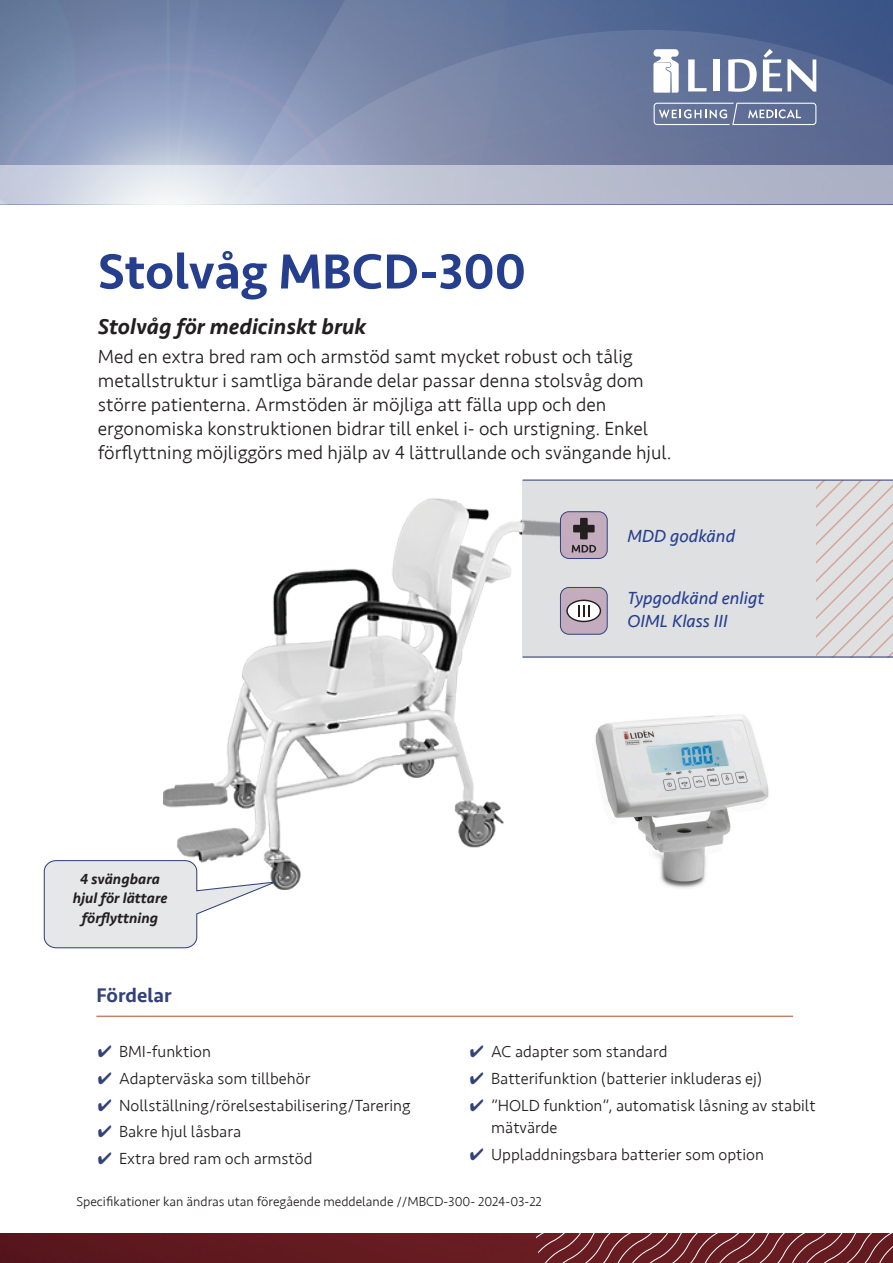
<style>
.page{position:relative;width:893px;height:1263px;background:#fff}
.page>*{position:absolute;margin:0;border:0;box-sizing:border-box;transform-origin:0 0}
.Produktnamn{font:500 51px "Seravek";color:#253f8e}
.Rubrik_ingress{font:italic 500 22.5px "Seravek";color:#231f20}
.Rubrik_fördelar{font:500 20.25px "Seravek";color:#34427c}
.Ingress{font:300 19.5px/24px "Seravek";color:#231f20}
.Produktbeskrivning{font:italic 18px/22.5px "Seravek";color:#253f8e}
.t1{font:300 16.5px/22.5px "Seravek";color:#231f20}
.Pratbubblor{font:italic 500 15px/19.5px "Seravek";color:#231f20;text-align:center}
.t2{font:300 13.5px "Seravek";color:#231f20}
.s1{color:#34427c}
</style>
<div class="page">
<svg style="left:0;top:0;width:893px;height:166px;background:#667aa0"></svg>
<svg style="left:84px;top:30px;width:809px;height:136px;background:#7886a9"></svg>
<svg style="left:0;top:166px;width:893px;height:38px;background:#c4c9d7"></svg>
<img style="left:0;top:1233px;width:533px;height:30px">
<svg style="left:670px;top:1017px;width:9px;height:246px"></svg>
<svg style="left:679px;top:1017px;width:8px;height:246px"></svg>
<svg style="left:687px;top:1017px;width:9px;height:246px"></svg>
<svg style="left:696px;top:1017px;width:9px;height:246px"></svg>
<svg style="left:705px;top:1017px;width:8px;height:246px"></svg>
<svg style="left:713px;top:1016px;width:81px;height:247px"></svg>
<svg style="left:722px;top:1021px;width:171px;height:242px"></svg>
<img style="left:164px;top:480px;width:411px;height:410px">
<img style="left:595px;top:714px;width:174px;height:174px">
<hr style="left:96px;top:1015px;width:697px;height:2px;background:#c3806c">
<svg style="left:654px;top:103px;width:162px;height:22px;background:#818dac"></svg>
<svg style="left:653px;top:49px;width:26px;height:44px"></svg>
<svg style="left:688px;top:59px;width:19px;height:32px"></svg>
<div style="left:713px;top:59px;width:7px;height:32px;background:#fff"></div>
<svg style="left:728px;top:59px;width:29px;height:33px"></svg>
<svg style="left:763px;top:49px;width:53px;height:43px"></svg>
<svg style="left:43px;top:859px;width:240px;height:90px"></svg>
<div style="left:523px;top:480px;width:370px;height:177px;background:#dfe0e1"></div>
<svg style="left:816px;top:481px;width:77px;height:175px"></svg>
<svg style="left:560px;top:512px;width:47px;height:46px;background:#a4919f"></svg>
<div style="left:560px;top:511px;width:47px;height:48px;border:1px solid #34427c;border-radius:9px"></div>
<svg style="left:560px;top:587px;width:47px;height:47px;background:#beafbb"></svg>
<div style="left:560px;top:587px;width:47px;height:47px;border:1px solid #34427c;border-radius:9px"></div>
<hr style="left:523px;top:656px;width:370px;height:1px;background:#34427c">
<hr style="left:523px;top:480px;width:370px;height:1px;background:#34427c">
<p class="Produktnamn" style="left:98px;top:240px;width:430px">Stolvåg MBCD-300</p>
<p class="Rubrik_ingress" style="left:98px;top:313px;width:270px">Stolvåg för medicinskt bruk</p>
<p class="Ingress" style="left:98px;top:344px;width:575px">Med en extra bred ram och armstöd samt mycket robust och tålig metallstruktur i samtliga bärande delar passar denna stolsvåg dom större patienterna. Armstöden är möjliga att fälla upp och den ergonomiska konstruktionen bidrar till enkel i- och urstigning. Enkel förflyttning möjliggörs med hjälp av 4 lättrullande och svängande hjul.</p>
<p class="Produktbeskrivning" style="left:628px;top:525px;width:109px">MDD godkänd</p>
<p class="Produktbeskrivning" style="left:628px;top:587px;width:138px">Typgodkänd enligt<br>OIML Klass III</p>
<p class="Pratbubblor" style="left:73px;top:869px;width:96px">4 svängbara hjul för lättare förflyttning</p>
<p class="Rubrik_fördelar" style="left:96px;top:983px;width:77px">Fördelar</p>
<p class="t1" style="left:98px;top:1041px;width:115px"><span class="s1">✔</span> BMI-funktion</p>
<p class="t1" style="left:98px;top:1067px;width:214px"><span class="s1">✔</span> Adapterväska som tillbehör</p>
<p class="t1" style="left:98px;top:1094px;width:314px"><span class="s1">✔</span> Nollställning/rörelsestabilisering/Tarering</p>
<p class="t1" style="left:98px;top:1121px;width:145px"><span class="s1">✔</span> Bakre hjul låsbara</p>
<p class="t1" style="left:98px;top:1148px;width:216px"><span class="s1">✔</span> Extra bred ram och armstöd</p>
<p class="t1" style="left:470px;top:1041px;width:199px"><span class="s1">✔</span> AC adapter som standard</p>
<p class="t1" style="left:470px;top:1067px;width:294px"><span class="s1">✔</span> Batterifunktion (batterier inkluderas ej)</p>
<p class="t1" style="left:491px;top:1094px;width:326px;text-indent:-21px"><span class="s1">✔</span> ”HOLD funktion”, automatisk låsning av stabilt mätvärde</p>
<p class="t1" style="left:470px;top:1143px;width:296px"><span class="s1">✔</span> Uppladdningsbara batterier som option</p>
<p class="t2" style="left:77px;top:1194px;width:467px">Specifikationer kan ändras utan föregående meddelande //MBCD-300- 2024-03-22</p>
</div>
